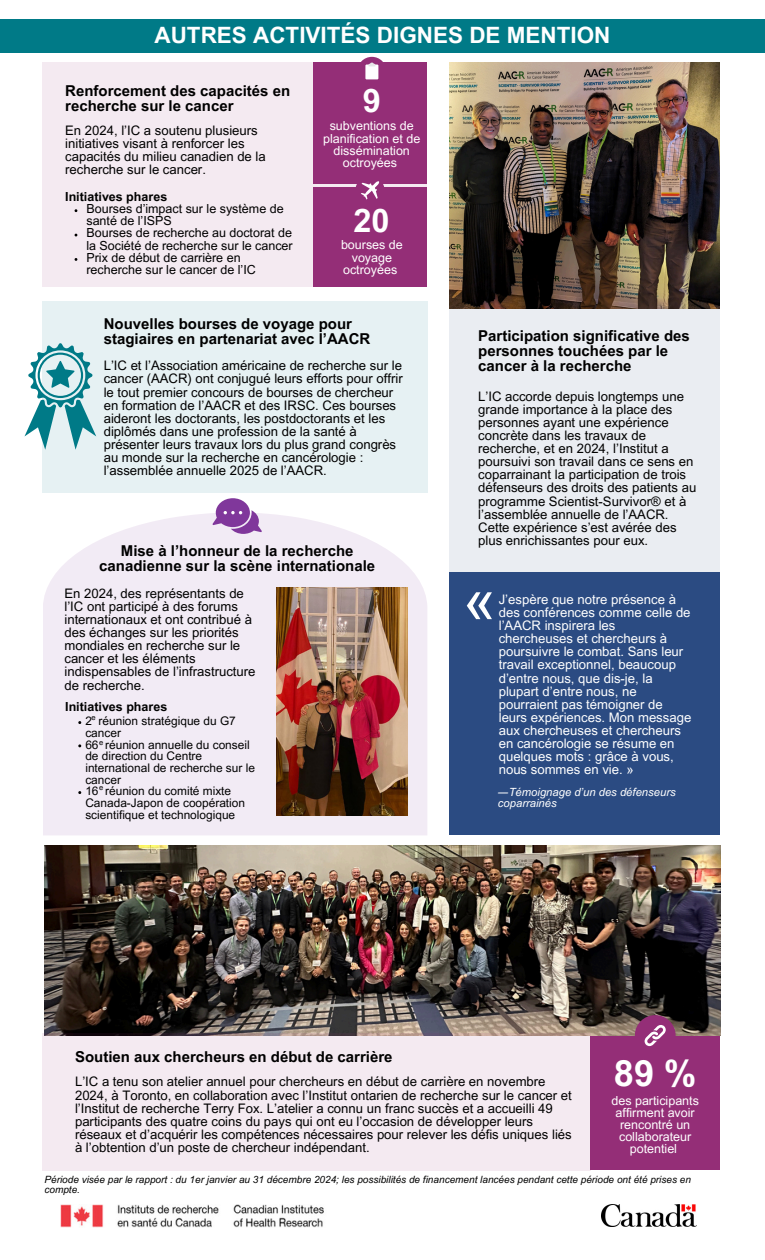
<style>
.page{position:relative;width:765px;height:1260px;background:#fff}
.page>*{position:absolute;margin:0;border:0;box-sizing:border-box;transform-origin:0 0}
.t1{font:60.25px "Arial MT Pro";color:#fff}
.t2{font:700 36.25px "Arial MT Pro";color:#fff}
.t3{font:700 32.5px "Arial MT Pro";color:#fff}
.t4{font:700 22.5px "Arial MT Pro";color:#fff}
.t5{font:700 15px/15px "Arial MT Pro";color:#000}
.t6{font:13.12px/13.1px "Arial MT Pro";color:#000}
.t7{font:13.12px/13.1px "Arial MT Pro";color:#fff}
.t8{font:12.5px/12.2px "Arial MT Pro";color:#000}
.t9{font:12.5px/12.2px "Arial MT Pro";color:#fff;text-align:center}
.t10{font:700 12.5px "Arial MT Pro";color:#000}
.t11{font:11.88px/11.6px "Arial MT Pro";color:#000}
.t12{font:italic 11.25px/11.2px "Arial MT Pro";color:#fff}
.t13{font:italic 10px/10px "Arial MT Pro";color:#000}
.t14{font:7.5px "Arial MT Pro";color:#000}
.s1{font-family:"Noto Sans"}
</style>
<div class="page">
<div style="left:590px;top:1020px;width:130px;height:150px;background:#942e77"></div>
<img style="left:44px;top:846px;width:676px;height:190px">
<div style="left:449px;top:296px;width:271px;height:308px;background:#eaedf2"></div>
<div style="left:449px;top:572px;width:271px;height:262px;background:#2b4b82"></div>
<img style="left:449px;top:63px;width:271px;height:245px">
<div style="left:42px;top:63px;width:385px;height:224px;background:#f4eaf1"></div>
<div style="left:313px;top:187px;width:114px;height:100px;background:#942e77"></div>
<div style="left:313px;top:63px;width:114px;height:121px;background:#942e77"></div>
<div style="left:42px;top:1033px;width:549px;height:137px;background:#f4eaf1"></div>
<div style="left:42px;top:301px;width:385px;height:192px;background:#e6f1f3"></div>
<div style="left:357px;top:57px;width:30px;height:29px;background:#942e77;border-radius:50%"></div>
<div style="left:355px;top:176px;width:30px;height:29px;background:#942e77;border-radius:50%"></div>
<div style="left:0;top:19px;width:765px;height:34px;background:#007a87"></div>
<svg style="left:361px;top:181px;width:18px;height:18px"></svg>
<div style="left:365px;top:65px;width:13px;height:14px;background:#fff"></div>
<svg style="left:368px;top:63px;width:7px;height:3px"></svg>
<svg style="left:43px;top:513px;width:384px;height:322px;fill:#f2ebf5"></svg>
<svg style="left:25px;top:343px;width:71px;height:107px"></svg>
<img style="left:276px;top:587px;width:132px;height:229px">
<div style="left:635px;top:1015px;width:41px;height:41px;background:#942e77;border-radius:50%"></div>
<svg style="left:645px;top:1025px;width:21px;height:21px"></svg>
<svg style="left:212px;top:498px;width:50px;height:36px"></svg>
<img style="left:60px;top:1205px;width:264px;height:22px">
<img style="left:601px;top:1204px;width:96px;height:23px">
<p class="t4" style="left:154px;top:26px;width:458px">AUTRES ACTIVITÉS DIGNES DE MENTION</p>
<p class="t5" style="left:65px;top:85px;width:227px">Renforcement des capacités en recherche sur le cancer</p>
<p class="t6" style="left:65px;top:125px;width:202px">En 2024, l’IC a soutenu plusieurs initiatives visant à renforcer les capacités du milieu canadien de la recherche sur le cancer.</p>
<h4 class="t10" style="left:65px;top:192px;width:104px">Initiatives phares</h4>
<p class="t8" style="left:86px;top:204px;width:199px">Bourses d’impact sur le système de santé de l’ISPS</p>
<p class="t8" style="left:86px;top:228px;width:208px">Bourses de recherche au doctorat de la Société de recherche sur le cancer</p>
<p class="t8" style="left:86px;top:253px;width:171px">Prix de début de carrière en recherche sur le cancer de l’IC</p>
<h2 class="t3" style="left:363px;top:88px;width:20px">9</h2>
<h4 class="t9" style="left:323px;top:122px;width:99px">subventions de planification et de dissémination octroyées</h4>
<p class="t3" style="left:353px;top:208px;width:38px">20</p>
<p class="t9" style="left:341px;top:240px;width:63px">bourses de voyage octroyées</p>
<p class="t5" style="left:104px;top:318px;width:268px">Nouvelles bourses de voyage pour stagiaires en partenariat avec l’AACR</p>
<h3 class="t6" style="left:104px;top:361px;width:301px">L’IC et l’Association américaine de recherche sur le cancer (AACR) ont conjugué leurs efforts pour offrir le tout premier concours de bourses de chercheur en formation de l’AACR et des IRSC. Ces bourses aideront les doctorants, les postdoctorants et les diplômés dans une profession de la santé à présenter leurs travaux lors du plus grand congrès au monde sur la recherche en cancérologie : l’assemblée annuelle 2025 de l’AACR.</h3>
<h3 class="t5" style="left:99px;top:545px;width:277px;text-align:center">Mise à l’honneur de la recherche canadienne sur la scène internationale</h3>
<h5 class="t6" style="left:64px;top:588px;width:193px">En 2024, des représentants de l’IC ont participé à des forums internationaux et ont contribué à des échanges sur les priorités mondiales en recherche sur le cancer et les éléments indispensables de l’infrastructure de recherche.</h5>
<p class="t10" style="left:65px;top:702px;width:104px">Initiatives phares</p>
<p class="t11" style="left:85px;top:717px;width:152px">2 réunion stratégique du G7 cancer</p>
<p class="t11" style="left:85px;top:740px;width:171px">66 réunion annuelle du conseil de direction du Centre international de recherche sur le cancer</p>
<h3 class="t11" style="left:85px;top:787px;width:161px">16 réunion du comité mixte<br>Canada-Japon de coopération scientifique et technologique</h3>
<h5 class="t14" style="left:92px;top:714px;width:6px">e</h5>
<p class="t14" style="left:99px;top:739px;width:6px">e</p>
<h5 class="t14" style="left:99px;top:784px;width:6px">e</h5>
<p class="t5" style="left:478px;top:331px;width:213px">Participation significative des personnes touchées par le cancer à la recherche</p>
<h5 class="t6" style="left:478px;top:391px;width:220px">L’IC accorde depuis longtemps une grande importance à la place des personnes ayant une expérience concrète dans les travaux de recherche, et en 2024, l’Institut a poursuivi son travail dans ce sens en coparrainant la participation de trois défenseurs des droits des patients au programme Scientist-Survivor® et à l’assemblée annuelle de l’AACR.<br>Cette expérience s’est avérée des plus enrichissantes pour eux.</h5>
<p class="t1" style="left:463px;top:577px;width:35px">«</p>
<p class="t7" style="left:499px;top:594px;width:194px">J’espère que notre présence à des conférences comme celle de l’AACR inspirera les chercheuses et chercheurs à poursuivre le combat. Sans leur travail exceptionnel, beaucoup d’entre nous, que dis-je, la plupart d’entre nous, ne pourraient pas témoigner de leurs expériences. Mon message aux chercheuses et chercheurs en cancérologie se résume en quelques mots : grâce à vous, nous sommes en vie. »</p>
<h5 class="t12" style="left:498px;top:788px;width:179px"><span class="s1">―</span>Témoignage d’un des défenseurs coparrainés</h5>
<h5 class="t5" style="left:75px;top:1051px;width:319px">Soutien aux chercheurs en début de carrière</h5>
<h3 class="t6" style="left:75px;top:1077px;width:498px">L’IC a tenu son atelier annuel pour chercheurs en début de carrière en novembre 2024, à Toronto, en collaboration avec l’Institut ontarien de recherche sur le cancer et l’Institut de recherche Terry Fox. L’atelier a connu un franc succès et a accueilli 49 participants des quatre coins du pays qui ont eu l’occasion de développer leurs réseaux et d’acquérir les compétences nécessaires pour relever les défis uniques liés à l’obtention d’un poste de chercheur indépendant.</h3>
<h5 class="t2" style="left:614px;top:1060px;width:84px">89 %</h5>
<p class="t9" style="left:611px;top:1096px;width:89px">des participants affirment avoir rencontré un collaborateur potentiel</p>
<p class="t13" style="left:44px;top:1175px;width:648px">Période visée par le rapport : du 1er janvier au 31 décembre 2024; les possibilités de financement lancées pendant cette période ont été prises en compte.</p>
</div>
